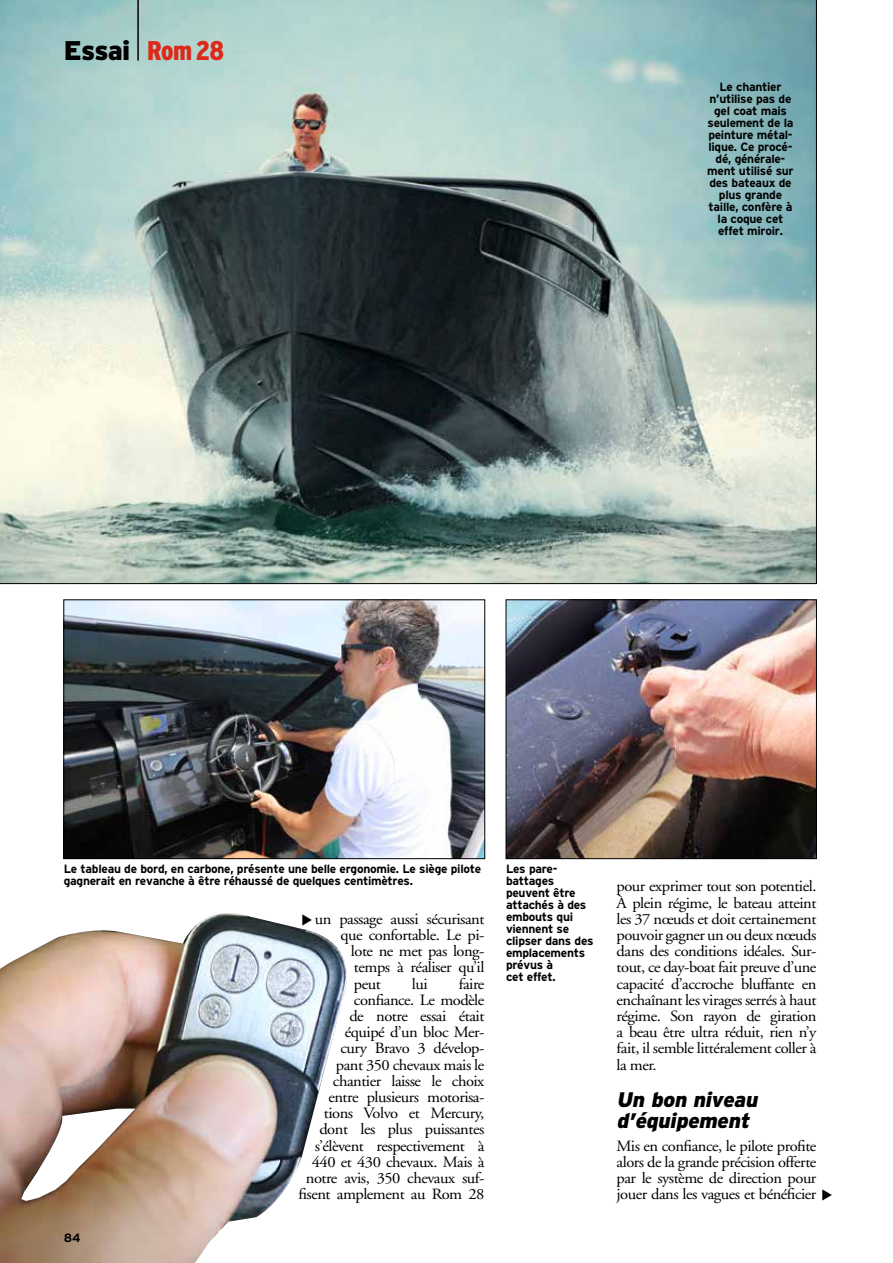
<style>
.page{position:relative;width:893px;height:1263px;background:#fff}
.page>*{position:absolute;margin:0;border:0;box-sizing:border-box;transform-origin:0 0}
.t1{font:900 27px "Interstate";letter-spacing:-.03em;color:#000}
.t2{font:italic 900 21px/21px "Interstate";color:#000}
.t3{font:15.6px/16.2px "Adobe Garamond";letter-spacing:-.03em;color:#000;text-align:justify;scale:1.05 1}
.t4{font:700 12px/12px "Interstate";letter-spacing:-.025em;color:#000}
.s1{font-stretch:condensed;color:#dc291a}
</style>
<div class="page">
<svg style="left:0;top:0;width:817px;height:584px"></svg>
<hr style="left:137px;top:0;width:2px;height:61px;background:#000">
<img style="left:66px;top:602px;width:417px;height:255px">
<div style="left:64px;top:600px;width:421px;height:259px;border:1px solid #000"></div>
<img style="left:508px;top:602px;width:307px;height:255px">
<div style="left:506px;top:600px;width:311px;height:259px;border:1px solid #000"></div>
<img style="left:0;top:913px;width:347px;height:350px">
<svg style="left:303px;top:915px;width:9px;height:11px"></svg>
<h1 class="t1" style="left:64px;top:35px;width:162px">Essai <span class="s1">Rom 28</span></h1>
<p class="t4" style="left:707px;top:80px;width:88px;text-align:center">Le chantier n’utilise pas de gel coat mais seulement de la peinture métal&shy;lique. Ce procé&shy;dé, générale&shy;ment utilisé sur des bateaux de plus grande taille, confère à la coque cet effet miroir.</p>
<p class="t4" style="left:64px;top:862px;width:419px">Le tableau de bord, en carbone, présente une belle ergonomie. Le siège pilote gagnerait en revanche à être réhaussé de quelques centimètres.</p>
<p class="t4" style="left:64px;top:1231px;width:18px">84</p>
<p class="t3" style="left:315px;top:911px;width:163px">un passage aussi sécurisant</p>
<p class="t3" style="left:340px;top:927px;width:139px">que confortable. Le pi-</p>
<p class="t3" style="left:351px;top:944px;width:129px">lote ne met pas long-</p>
<p class="t3" style="left:354px;top:960px;width:126px">temps à réaliser qu’il</p>
<p class="t3" style="left:354px;top:976px;width:27px">peut</p>
<p class="t3" style="left:412px;top:976px;width:17px">lui</p>
<p class="t3" style="left:298px;top:976px;width:179px;text-align:right">faire<br>confiance. Le modèle<br>de notre essai était<br>équipé d’un bloc Mer-<br>cury Bravo 3 dévelop-<br>pant 350 chevaux mais le chantier laisse le choix<br>entre plusieurs motorisa&shy;tions Volvo et Mercury, dont les plus puissantes s’élèvent respectivement à<br>440 et 430 chevaux. Mais à notre avis, 350 chevaux suf&shy;fisent amplement au Rom 28</p>
<p class="t4" style="left:506px;top:862px;width:89px">Les pare&shy;battages peuvent être attachés à des embouts qui viennent se clipser dans des emplacements prévus à<br>cet effet.</p>
<p class="t3" style="left:617px;top:879px;width:192px">pour exprimer tout son potentiel.<br>À plein régime, le bateau atteint les 37 nœuds et doit certainement pouvoir gagner un ou deux nœuds dans des conditions idéales. Sur&shy;tout, ce day-boat fait preuve d’une capacité d’accroche bluffante en enchaînant les virages serrés à haut régime. Son rayon de giration a beau être ultra réduit, rien n’y fait, il semble littéralement coller à la mer.</p>
<h2 class="t2" style="left:617px;top:1089px;width:146px">Un bon niveau d’équipement</h2>
<p class="t3" style="left:617px;top:1138px;width:192px">Mis en confiance, le pilote profite alors de la grande précision offerte par le système de direction pour jouer dans les vagues et bénéficier</p>
</div>
